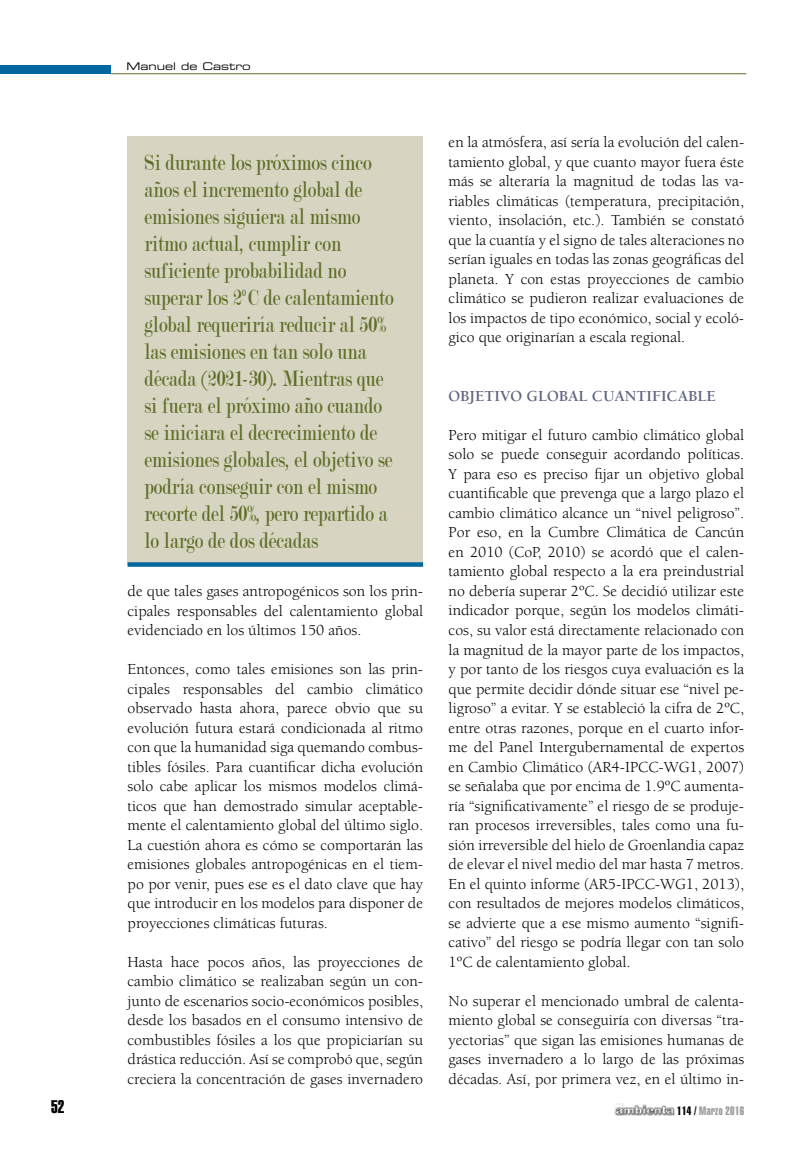
<style>
.page{position:relative;width:808px;height:1149px;background:#fff}
.page>*{position:absolute;margin:0;border:0;box-sizing:border-box;transform-origin:0 0}
.t1{font:24px/27px "Modern";color:#5f6d27;scale:.8 1}
.t2{font:18px "Helvetica LT Std Extra Comp";color:#000}
.t3{font:15.75px/19.5px "Berkeley Std";color:#000;text-align:justify}
.t4{font:700 15.75px "Berkeley Std";color:#5f6581}
.t5{font:12px "Helvetica LT Std Extra Comp";letter-spacing:.025em;color:#9c9e9f}
.t6{font:10.5px "Eurostile LT Std Ex 2";color:#000}
.s1{color:#000}
</style>
<div class="page">
<div style="left:0;top:65px;width:111px;height:9px;background:#00689e"></div>
<hr style="left:111px;top:73px;width:635px;height:1px;background:#5f6d27">
<img style="left:614px;top:1103px;width:61px;height:13px">
<div style="left:128px;top:137px;width:295px;height:427px;background:#d7d5c1"></div>
<svg style="left:128px;top:562px;width:295px;height:4px"></svg>
<p class="t6" style="left:126px;top:59px;width:126px">Manuel de Castro</p>
<p class="t1" style="left:145px;top:149px;width:313px">Si durante los próximos cinco años el incremento global de emisiones siguiera al mismo ritmo actual, cumplir con suficiente probabilidad no superar los 2ºC de calentamiento global requeriría reducir al 50% las emisiones en tan solo una década (2021-30). Mientras que si fuera el próximo año cuando se iniciara el decrecimiento de emisiones globales, el objetivo se podría conseguir con el mismo recorte del 50%, pero repartido a lo largo de dos décadas</p>
<p class="t3" style="left:128px;top:581px;width:297px">de que tales gases antropogénicos son los prin&shy;cipales responsables del calentamiento global evidenciado en los últimos 150 años.</p>
<p class="t3" style="left:128px;top:659px;width:297px">Entonces, como tales emisiones son las prin&shy;cipales responsables del cambio climático observado hasta ahora, parece obvio que su evolución futura estará condicionada al ritmo con que la humanidad siga quemando combus&shy;tibles fósiles. Para cuantificar dicha evolución solo cabe aplicar los mismos modelos climá&shy;ticos que han demostrado simular aceptable&shy;mente el calentamiento global del último siglo.<br>La cuestión ahora es cómo se comportarán las emisiones globales antropogénicas en el tiem&shy;po por venir, pues ese es el dato clave que hay que introducir en los modelos para disponer de proyecciones climáticas futuras.</p>
<p class="t3" style="left:128px;top:952px;width:297px">Hasta hace pocos años, las proyecciones de cambio climático se realizaban según un con&shy;junto de escenarios socio-económicos posibles, desde los basados en el consumo intensivo de combustibles fósiles a los que propiciarían su drástica reducción. Así se comprobó que, según creciera la concentración de gases invernadero</p>
<p class="t3" style="left:449px;top:133px;width:297px">en la atmósfera, así sería la evolución del calen&shy;tamiento global, y que cuanto mayor fuera éste más se alteraría la magnitud de todas las va&shy;riables climáticas (temperatura, precipitación, viento, insolación, etc.). También se constató que la cuantía y el signo de tales alteraciones no serían iguales en todas las zonas geográficas del planeta. Y con estas proyecciones de cambio climático se pudieron realizar evaluaciones de los impactos de tipo económico, social y ecoló&shy;gico que originarían a escala regional.</p>
<p class="t4" style="left:449px;top:387px;width:22px">OBJETIVO</p>
<p class="t4" style="left:526px;top:387px;width:12px">GLOBAL</p>
<p class="t4" style="left:592px;top:387px;width:11px">CUANTIFICABLE</p>
<p class="t3" style="left:449px;top:425px;width:297px">Pero mitigar el futuro cambio climático global solo se puede conseguir acordando políticas.<br>Y para eso es preciso fijar un objetivo global cuantificable que prevenga que a largo plazo el cambio climático alcance un “nivel peligroso”.<br>Por eso, en la Cumbre Climática de Cancún en 2010 (CoP, 2010) se acordó que el calen&shy;tamiento global respecto a la era preindustrial no debería superar 2ºC. Se decidió utilizar este indicador porque, según los modelos climáti&shy;cos, su valor está directamente relacionado con la magnitud de la mayor parte de los impactos, y por tanto de los riesgos cuya evaluación es la que permite decidir dónde situar ese “nivel pe&shy;ligroso” a evitar. Y se estableció la cifra de 2ºC, entre otras razones, porque en el cuarto infor&shy;me del Panel Intergubernamental de expertos en Cambio Climático (AR4-IPCC-WG1, 2007) se señalaba que por encima de 1.9ºC aumenta&shy;ría “significativamente” el riesgo de se produje&shy;ran procesos irreversibles, tales como una fu&shy;sión irreversible del hielo de Groenlandia capaz de elevar el nivel medio del mar hasta 7 metros.<br>En el quinto informe (AR5-IPCC-WG1, 2013), con resultados de mejores modelos climáticos, se advierte que a ese mismo aumento “signifi&shy;cativo” del riesgo se podría llegar con tan solo 1ºC de calentamiento global.</p>
<p class="t3" style="left:449px;top:991px;width:297px">No superar el mencionado umbral de calenta&shy;miento global se conseguiría con diversas “tra&shy;yectorias” que sigan las emisiones humanas de gases invernadero a lo largo de las próximas décadas. Así, por primera vez, en el último in-</p>
<p class="t2" style="left:51px;top:1095px;width:15px">52</p>
<p class="t5" style="left:677px;top:1103px;width:68px"><span class="s1">114 /</span> Marzo 2016</p>
</div>
